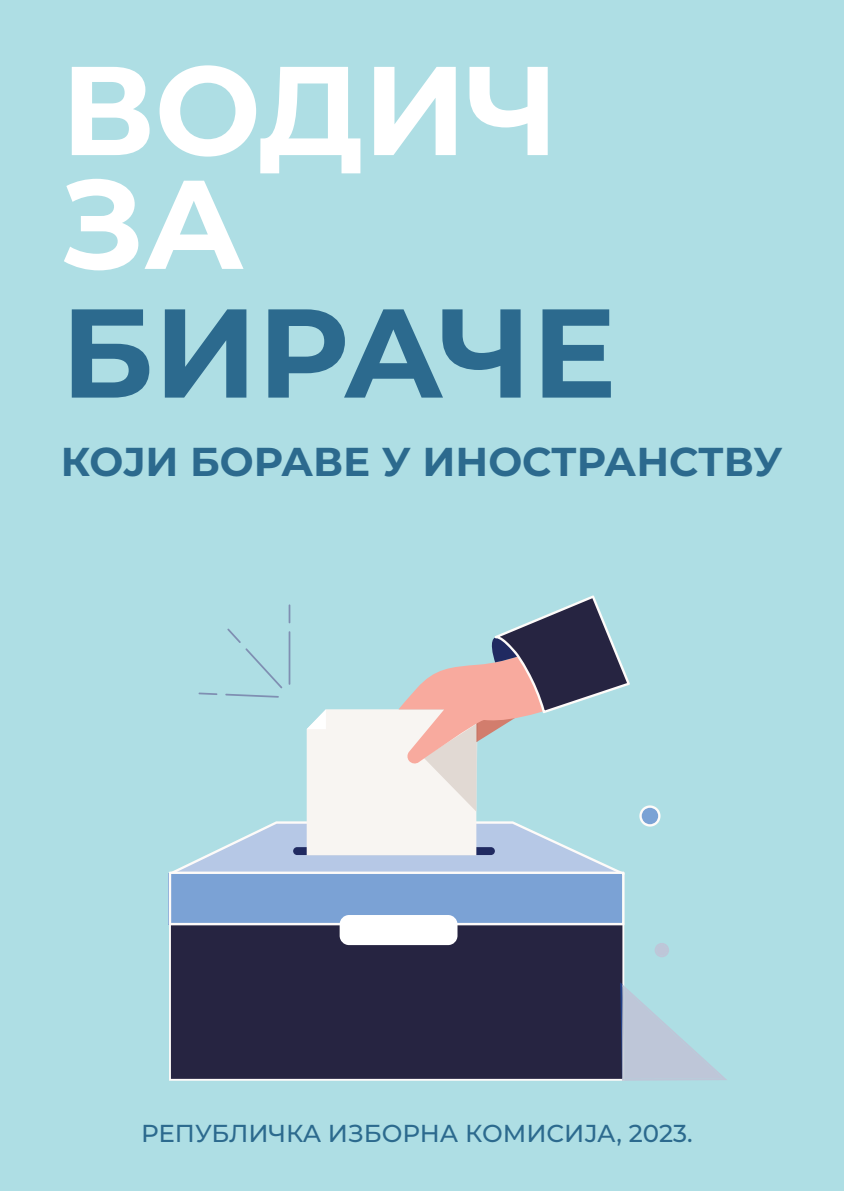
<style>
.page{position:relative;width:844px;height:1191px;background:#fff}
.page>*{position:absolute;margin:0;border:0;box-sizing:border-box;transform-origin:0 0}
.t1{font:700 126px/113.8px "Montserrat";color:#fff}
.t2{font:700 126px "Montserrat";color:#2c6a8e}
.t3{font:700 40.25px "Montserrat";color:#2c6a8e}
.t4{font:500 24.5px "Montserrat";color:#2c6a8e}
</style>
<div class="page">
<div style="left:0;top:0;width:843px;height:1191px;background:#aedee4"></div>
<div style="left:169px;top:925px;width:455px;height:155px;background:#262441"></div>
<div style="left:339px;top:915px;width:118px;height:30px;background:#fff;border-radius:9px"></div>
<svg style="left:620px;top:982px;width:107px;height:98px"></svg>
<svg style="left:639px;top:805px;width:21px;height:21px"></svg>
<svg style="left:655px;top:943px;width:14px;height:14px"></svg>
<svg style="left:169px;top:595px;width:460px;height:330px"></svg>
<h1 class="t1" style="left:61px;top:47px;width:499px">ВОДИЧ<br>ЗА</h1>
<h1 class="t2" style="left:61px;top:262px;width:557px">БИРАЧЕ</h1>
<h2 class="t3" style="left:61px;top:432px;width:723px">КОЈИ БОРАВЕ У ИНОСТРАНСТВУ</h2>
<p class="t4" style="left:141px;top:1116px;width:552px">РЕПУБЛИЧКА ИЗБОРНА КОМИСИЈА, 2023.</p>
</div>
